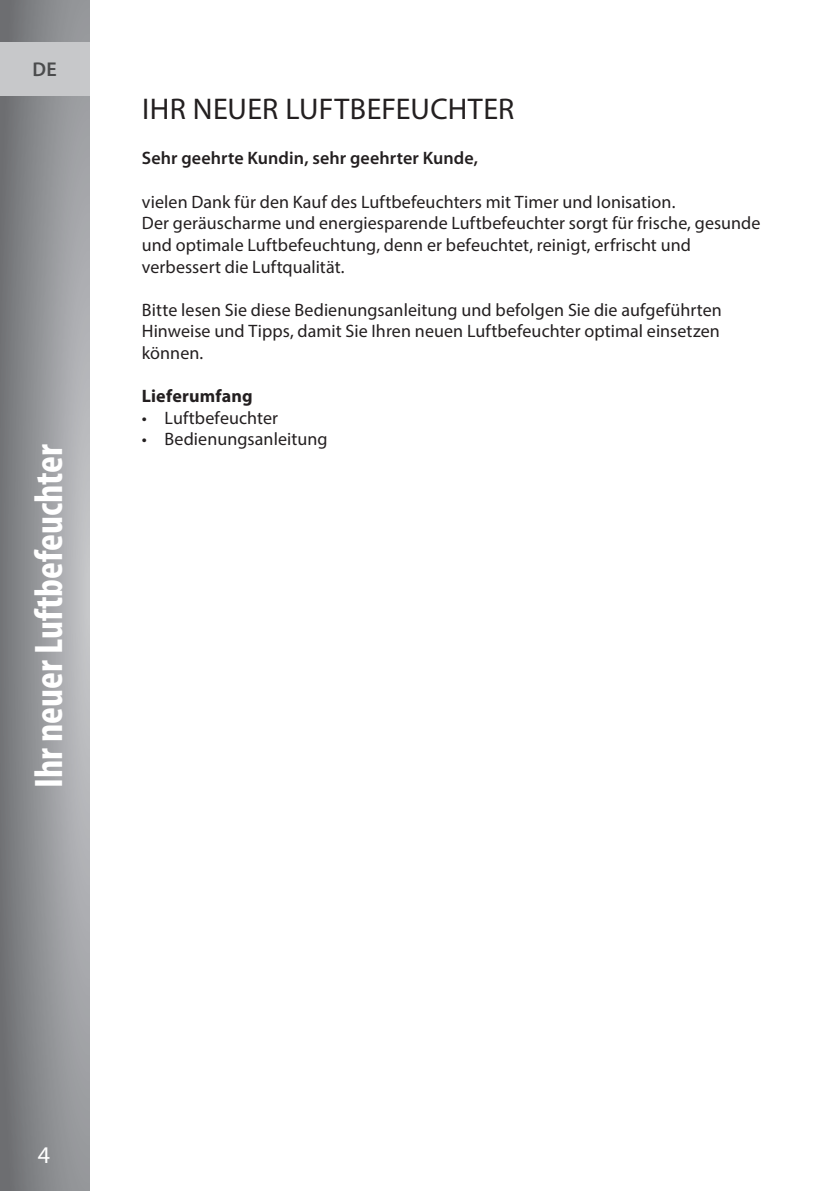
<style>
.page{position:relative;width:840px;height:1191px;background:#fff}
.page>*{position:absolute;margin:0;border:0;box-sizing:border-box;transform-origin:0 0}
.t1{font:700 condensed 40px "Myriad Pro";letter-spacing:-.005em;color:#fff}
.t2{font:30px "Myriad Pro";letter-spacing:.01em;color:#231f20}
.t3{font:24px "Myriad Pro";color:#fff}
.t4{font:600 20px "Myriad Pro";color:#4b4c4d}
.t5{font:18px/21.6px "Myriad Pro";letter-spacing:.005em;color:#231f20}
.t6{font:600 18px "Myriad Pro";letter-spacing:.01em;color:#231f20}
.t7{font:700 18px "Myriad Pro";letter-spacing:.01em;color:#231f20}
</style>
<div class="page">
<svg style="left:0;top:0;width:89px;height:1191px;background:#929497"></svg>
<div style="left:0;top:42px;width:89px;height:54px;background:#c7c8ca"></div>
<p class="t4" style="left:33px;top:57px;width:26px">DE</p>
<h1 class="t1" style="left:24px;top:788px;width:345px;rotate:-90deg">Ihr neuer Luftbefeuchter</h1>
<h2 class="t2" style="left:142px;top:90px;width:373px">IHR NEUER LUFTBEFEUCHTER</h2>
<p class="t6" style="left:142px;top:147px;width:337px">Sehr geehrte Kundin, sehr geehrter Kunde,</p>
<p class="t5" style="left:142px;top:190px;width:620px">vielen Dank für den Kauf des Luftbefeuchters mit Timer und Ionisation.<br>Der geräuscharme und energiesparende Luftbefeuchter sorgt für frische, gesunde und optimale Luftbefeuchtung, denn er befeuchtet, reinigt, erfrischt und verbessert die Luftqualität.</p>
<p class="t5" style="left:142px;top:298px;width:581px;text-align:justify">Bitte lesen Sie diese Bedienungsanleitung und befolgen Sie die aufgeführten Hinweise und Tipps, damit Sie Ihren neuen Luftbefeuchter optimal einsetzen können.</p>
<p class="t7" style="left:142px;top:384px;width:112px">Lieferumfang</p>
<p class="t5" style="left:142px;top:406px;width:138px">• Luftbefeuchter</p>
<p class="t5" style="left:142px;top:428px;width:187px">• Bedienungsanleitung</p>
<h3 class="t3" style="left:38px;top:1140px;width:14px">4</h3>
</div>
